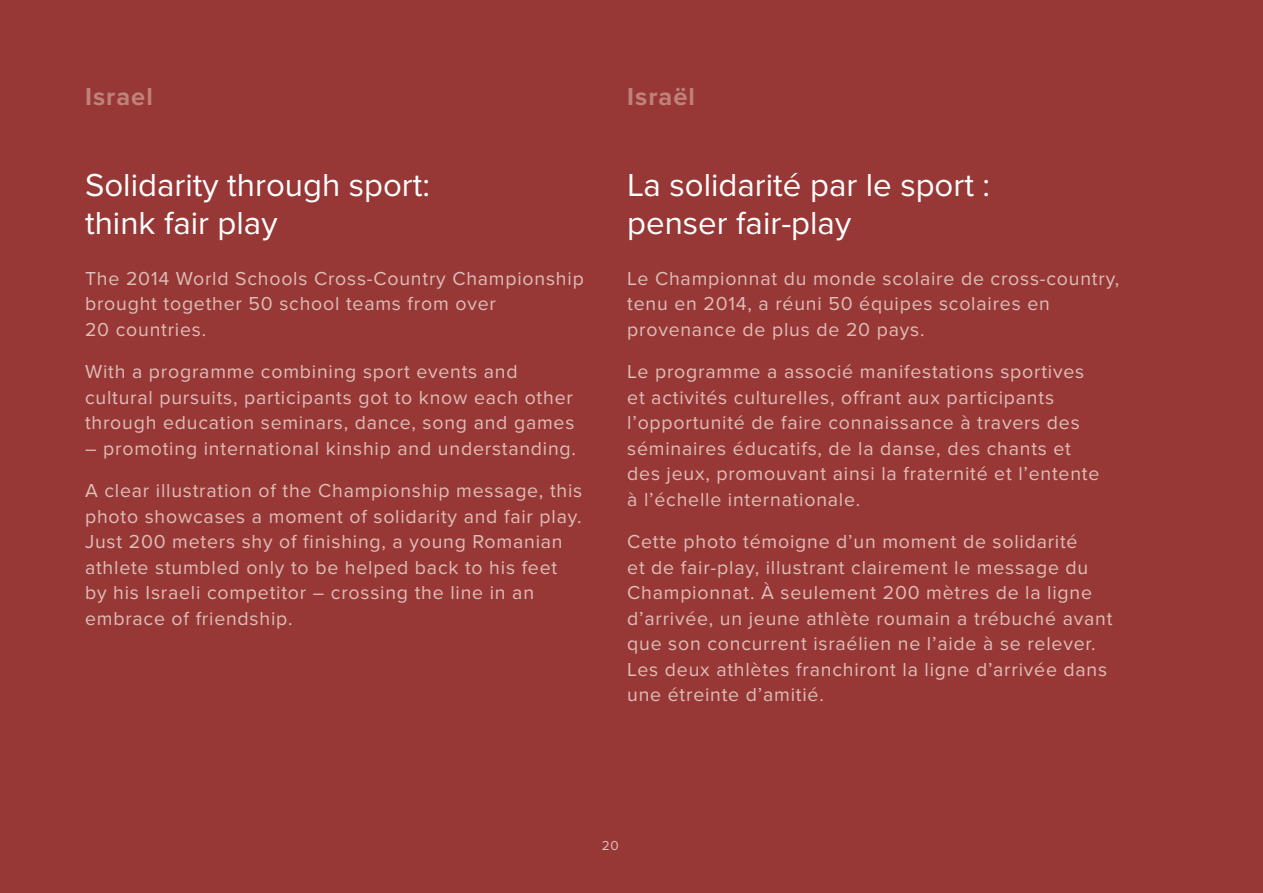
<style>
.page{position:relative;width:1263px;height:893px;background:#983836}
.page>*{position:absolute;margin:0;border:0;box-sizing:border-box;transform-origin:0 0}
.t1{font:33px/37.5px "Proxima Nova";color:#fff}
.t2{font:700 25.5px "Proxima Nova";letter-spacing:.04em;color:#be8278}
.t3{font:19.5px/25.5px "Proxima Nova";letter-spacing:.04em;color:#ddbeb8}
.t4{font:13.5px "Proxima Nova";color:#ddbeb8}
</style>
<div class="page">
<h2 class="t2" style="left:85px;top:82px;width:69px">Israel</h2>
<h2 class="t2" style="left:627px;top:82px;width:69px">Israël</h2>
<h1 class="t1" style="left:85px;top:168px;width:347px">Solidarity through sport: think fair play</h1>
<p class="t3" style="left:85px;top:266px;width:500px">The 2014 World Schools Cross-Country Championship brought together 50 school teams from over<br>20 countries.</p>
<p class="t3" style="left:85px;top:360px;width:491px">With a programme combining sport events and cultural pursuits, participants got to know each other through education seminars, dance, song and games</p>
<p class="t3" style="left:85px;top:428px;width:499px;line-height:42.5px">– promoting international kinship and understanding.<br>A clear illustration of the Championship message, this</p>
<p class="t3" style="left:85px;top:504px;width:498px">photo showcases a moment of solidarity and fair play.<br>Just 200 meters shy of finishing, a young Romanian athlete stumbled only to be helped back to his feet by his Israeli competitor – crossing the line in an embrace of friendship.</p>
<h1 class="t1" style="left:627px;top:168px;width:364px">La solidarité par le sport : penser fair-play</h1>
<p class="t3" style="left:627px;top:266px;width:494px">Le Championnat du monde scolaire de cross-country, tenu en 2014, a réuni 50 équipes scolaires en provenance de plus de 20 pays.</p>
<p class="t3" style="left:627px;top:360px;width:474px">Le programme a associé manifestations sportives et activités culturelles, offrant aux participants l’opportunité de faire connaissance à travers des séminaires éducatifs, de la danse, des chants et des jeux, promouvant ainsi la fraternité et l’entente à l’échelle internationale.</p>
<p class="t3" style="left:627px;top:530px;width:487px">Cette photo témoigne d’un moment de solidarité<br>et de fair-play, illustrant clairement le message du Championnat. À seulement 200 mètres de la ligne d’arrivée, un jeune athlète roumain a trébuché avant que son concurrent israélien ne l’aide à se relever.<br>Les deux athlètes franchiront la ligne d’arrivée dans une étreinte d’amitié.</p>
<p class="t4" style="left:602px;top:838px;width:18px">20</p>
</div>
